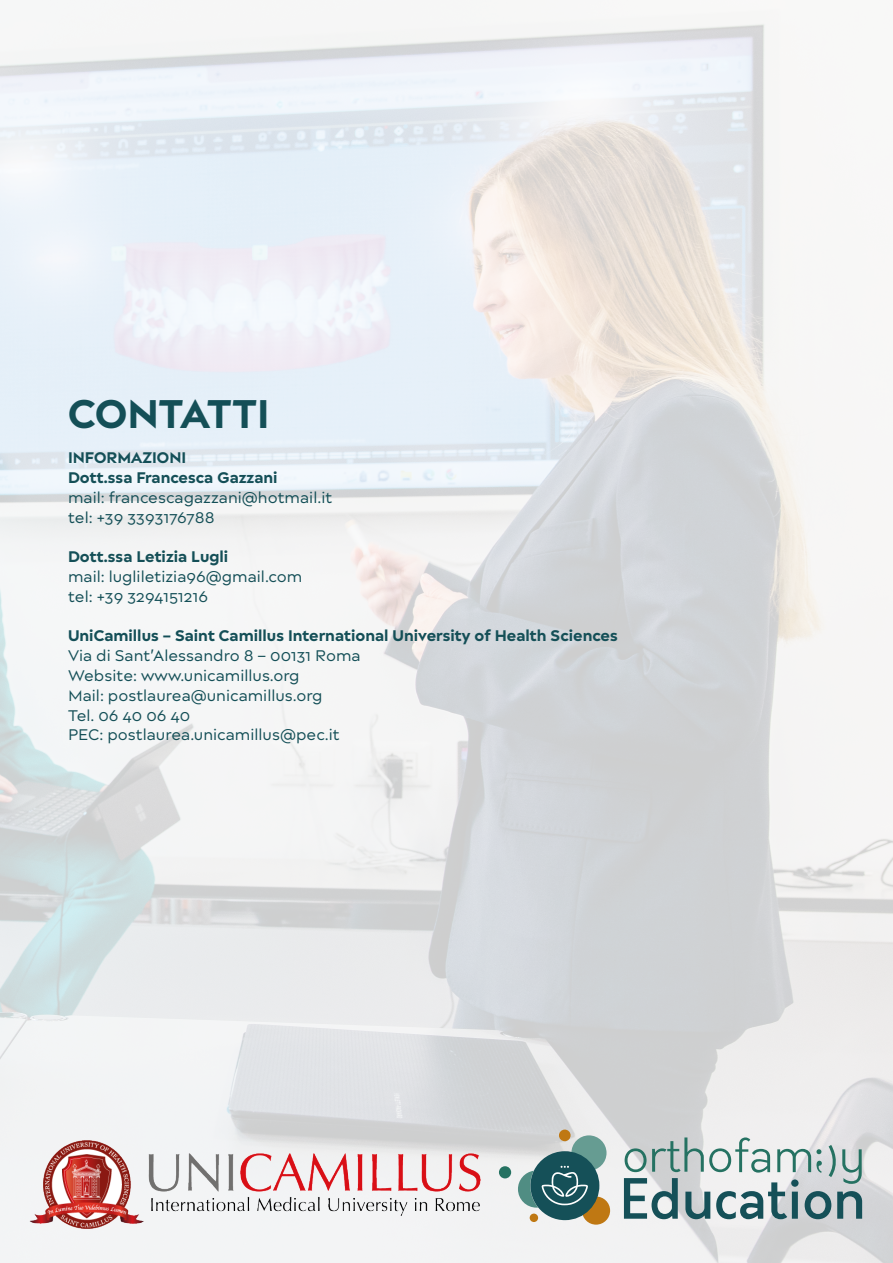
<style>
.page{position:relative;width:893px;height:1263px;background:#fff}
.page>*{position:absolute;margin:0;border:0;box-sizing:border-box;transform-origin:0 0}
.t1{font:700 42.9px "Matteo";color:#144f57}
.t2{font:16.5px "Matteo";color:#144f57}
.t3{font:700 16.5px "Matteo";color:#144f57}
</style>
<div class="page">
<img style="left:0;top:23px;width:893px;height:1240px">
<img style="left:30px;top:1140px;width:450px;height:88px">
<svg style="left:559px;top:1129px;width:12px;height:12px"></svg>
<div style="left:499px;top:1166px;width:12px;height:12px;background:#257262;border-radius:50%"></div>
<div style="left:582px;top:1196px;width:28px;height:29px;background:#bf7813;border-radius:50%"></div>
<svg style="left:518px;top:1135px;width:89px;height:85px"></svg>
<svg style="left:625px;top:1148px;width:21px;height:24px"></svg>
<svg style="left:652px;top:1137px;width:118px;height:35px"></svg>
<svg style="left:777px;top:1149px;width:45px;height:24px"></svg>
<svg style="left:829px;top:1145px;width:33px;height:39px"></svg>
<svg style="left:624px;top:1178px;width:54px;height:41px"></svg>
<svg style="left:685px;top:1191px;width:25px;height:28px"></svg>
<svg style="left:716px;top:1179px;width:83px;height:40px"></svg>
<svg style="left:805px;top:1191px;width:26px;height:28px"></svg>
<svg style="left:837px;top:1191px;width:25px;height:28px"></svg>
<p class="t1" style="left:68px;top:389px;width:203px">CONTATTI</p>
<p class="t3" style="left:68px;top:448px;width:120px">INFORMAZIONI</p>
<p class="t3" style="left:68px;top:468px;width:211px">Dott.ssa Francesca Gazzani</p>
<p class="t2" style="left:68px;top:488px;width:266px">mail: francescagazzani@hotmail.it</p>
<p class="t2" style="left:68px;top:508px;width:148px">tel: +39 3393176788</p>
<p class="t3" style="left:68px;top:547px;width:162px">Dott.ssa Letizia Lugli</p>
<p class="t2" style="left:68px;top:567px;width:236px">mail: lugliletizia96@gmail.com</p>
<p class="t2" style="left:68px;top:587px;width:142px">tel: +39 3294151216</p>
<p class="t3" style="left:68px;top:626px;width:551px">UniCamillus – Saint Camillus International University of Health Sciences</p>
<p class="t2" style="left:68px;top:646px;width:294px">Via di Sant’Alessandro 8 – 00131 Roma</p>
<p class="t2" style="left:68px;top:666px;width:233px">Website: www.unicamillus.org</p>
<p class="t2" style="left:68px;top:686px;width:256px">Mail: postlaurea@unicamillus.org</p>
<p class="t2" style="left:68px;top:706px;width:124px">Tel. 06 40 06 40</p>
<p class="t2" style="left:68px;top:725px;width:273px">PEC: postlaurea.unicamillus@pec.it</p>
</div>
